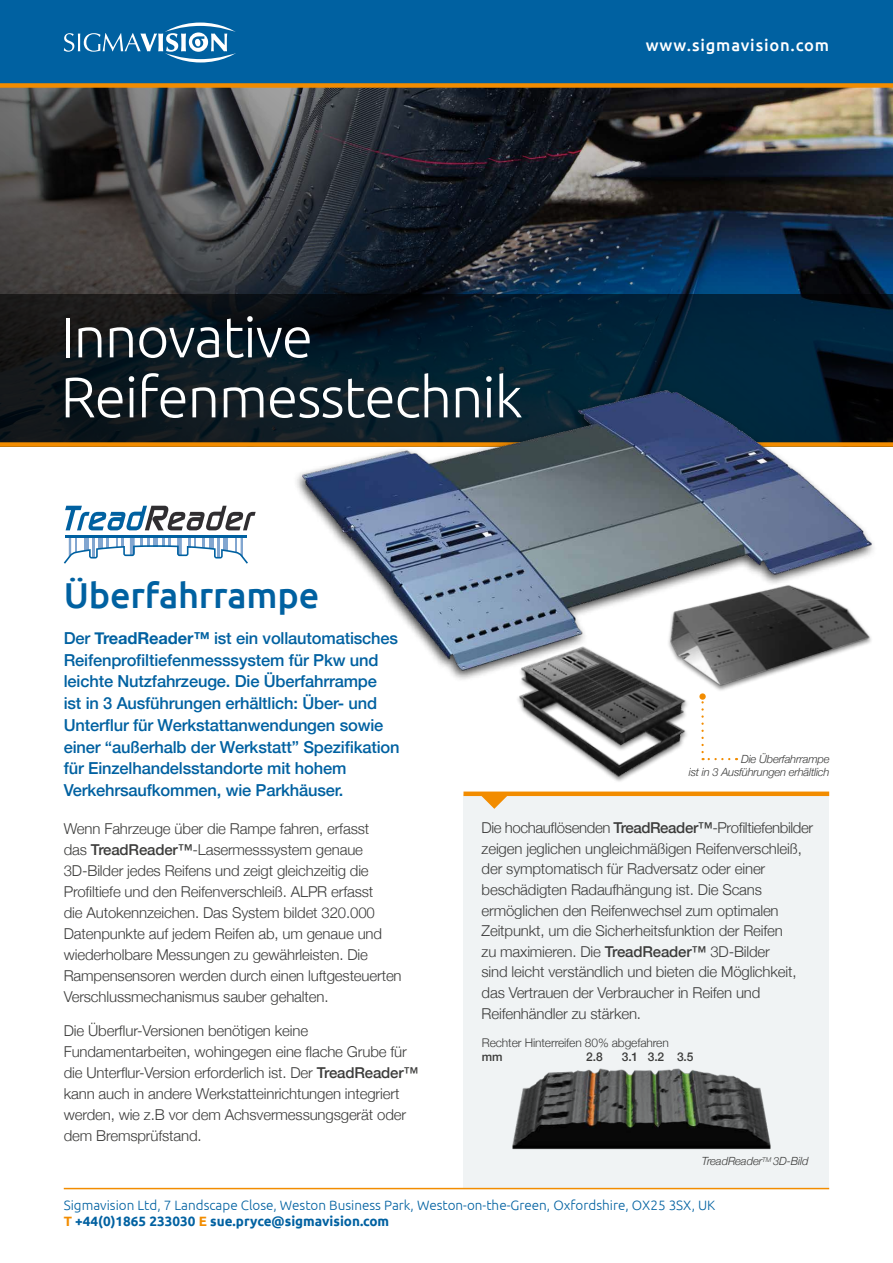
<style>
.page{position:relative;width:893px;height:1263px;background:#fff}
.page>*{position:absolute;margin:0;border:0;box-sizing:border-box;transform-origin:0 0}
.t1{font:300 57px/60px "Ubuntu";letter-spacing:-.02em;color:#fff}
.t2{font:500 36px "Ubuntu";letter-spacing:-.005em;color:#0061a1}
.t3{font:500 16.5px/21.8px "Helvetica Neue";letter-spacing:-.01em;color:#0061a1}
.t4{font:500 16.5px "Ubuntu";letter-spacing:.05em;color:#fff}
.t5{font:300 15px/21px "Helvetica Neue";letter-spacing:-.01em;color:#3c3c3b}
.t6{font:300 13.5px/16.5px "Ubuntu";color:#0061a1}
.t7{font:300 12px "Helvetica Neue";letter-spacing:-.01em;color:#3c3c3b}
.t8{font:500 12px "Helvetica Neue";color:#3c3c3b}
.t9{font:italic 300 11.25px/13.5px "Helvetica Neue";letter-spacing:-.02em;color:#3c3c3b;text-align:right}
.s1{font-weight:700}
.s2{font-weight:500}
.s3{font-weight:700;color:#f28c00}
</style>
<div class="page">
<svg style="left:0;top:88px;width:893px;height:206px;background:#30363d"></svg>
<div style="left:0;top:0;width:893px;height:85px;background:#0061a1"></div>
<svg style="left:64px;top:23px;width:172px;height:39px"></svg>
<div style="left:0;top:83px;width:893px;height:5px;background:#f28c00"></div>
<svg style="left:0;top:294px;width:893px;height:148px;background:#091924"></svg>
<div style="left:0;top:442px;width:893px;height:5px;background:#f28c00"></div>
<div style="left:463px;top:794px;width:366px;height:394px;background:#f0f3f4"></div>
<hr style="left:64px;top:1188px;width:765px;height:1px;background:#f28c00">
<svg style="left:479px;top:796px;width:30px;height:13px"></svg>
<svg style="left:65px;top:506px;width:191px;height:24px"></svg>
<svg style="left:64px;top:538px;width:184px;height:26px"></svg>
<hr style="left:65px;top:535px;width:182px;height:3px;background:#0061a1">
<div style="left:463px;top:791px;width:366px;height:5px;background:#f28c00"></div>
<img style="left:262px;top:353px;width:631px;height:408px">
<img style="left:496px;top:635px;width:209px;height:147px">
<svg style="left:703px;top:758px;width:26px;height:2px"></svg>
<svg style="left:701px;top:700px;width:3px;height:52px"></svg>
<svg style="left:699px;top:693px;width:7px;height:7px"></svg>
<img style="left:512px;top:1068px;width:259px;height:82px">
<h1 class="t1" style="left:61px;top:306px;width:464px">Innovative<br>Reifenmesstechnik</h1>
<h2 class="t2" style="left:64px;top:572px;width:257px">Überfahrrampe</h2>
<p class="t4" style="left:646px;top:35px;width:185px">www.sigmavision.com</p>
<p class="t3" style="left:64px;top:626px;width:337px">Der <span class="s1">TreadReader™</span> ist ein vollautomatisches Reifenprofiltiefenmesssystem für Pkw und leichte Nutzfahrzeuge. Die Überfahrrampe<br>ist in 3 Ausführungen erhältlich: Über- und Unterflur für Werkstattanwendungen sowie einer “außerhalb der Werkstatt” Spezifikation für Einzelhandelsstandorte mit hohem Verkehrsaufkommen, wie Parkhäuser.</p>
<p class="t5" style="left:64px;top:817px;width:339px">Wenn Fahrzeuge über die Rampe fahren, erfasst<br>das <span class="s2">TreadReader™</span>-Lasermesssystem genaue 3D-Bilder jedes Reifens und zeigt gleichzeitig die Profiltiefe und den Reifenverschleiß. ALPR erfasst<br>die Autokennzeichen. Das System bildet 320.000<br>Datenpunkte auf jedem Reifen ab, um genaue und wiederholbare Messungen zu gewährleisten. Die Rampensensoren werden durch einen luftgesteuerten Verschlussmechanismus sauber gehalten.</p>
<p class="t5" style="left:64px;top:1019px;width:356px">Die Überflur-Versionen benötigen keine Fundamentarbeiten, wohingegen eine flache Grube für die Unterflur-Version erforderlich ist. Der <span class="s2">TreadReader™ </span>kann auch in andere Werkstatteinrichtungen integriert werden, wie z.B vor dem Achsvermessungsgerät oder dem Bremsprüfstand.</p>
<p class="t9" style="left:689px;top:751px;width:142px">Die Überfahrrampe<br>ist in 3 Ausführungen erhältlich</p>
<p class="t5" style="left:482px;top:816px;width:333px">Die hochauflösenden <span class="s2">TreadReader™</span>-Profiltiefenbilder zeigen jeglichen ungleichmäßigen Reifenverschleiß, der symptomatisch für Radversatz oder einer beschädigten Radaufhängung ist. Die Scans ermöglichen den Reifenwechsel zum optimalen Zeitpunkt, um die Sicherheitsfunktion der Reifen<br>zu maximieren. Die <span class="s2">TreadReader™</span> 3D-Bilder<br>sind leicht verständlich und bieten die Möglichkeit, das Vertrauen der Verbraucher in Reifen und Reifenhändler zu stärken.</p>
<p class="t7" style="left:482px;top:1032px;width:188px">Rechter Hinterreifen 80% abgefahren</p>
<p class="t8" style="left:482px;top:1047px;width:22px">mm</p>
<p class="t8" style="left:586px;top:1047px;width:18px">2.8</p>
<p class="t8" style="left:622px;top:1047px;width:73px">3.1 3.2 3.5</p>
<p class="t9" style="left:702px;top:1154px;width:108px">TreadReader<sup>TM</sup> 3D-Bild</p>
<p class="t6" style="left:64px;top:1196px;width:653px">Sigmavision Ltd, 7 Landscape Close, Weston Business Park, Weston-on-the-Green, Oxfordshire, OX25 3SX, UK<br><span class="s3">T</span> <span class="s1">+44(0)1865 233030</span> <span class="s3">E</span> <span class="s1">sue.pryce@sigmavision.com</span></p>
</div>
